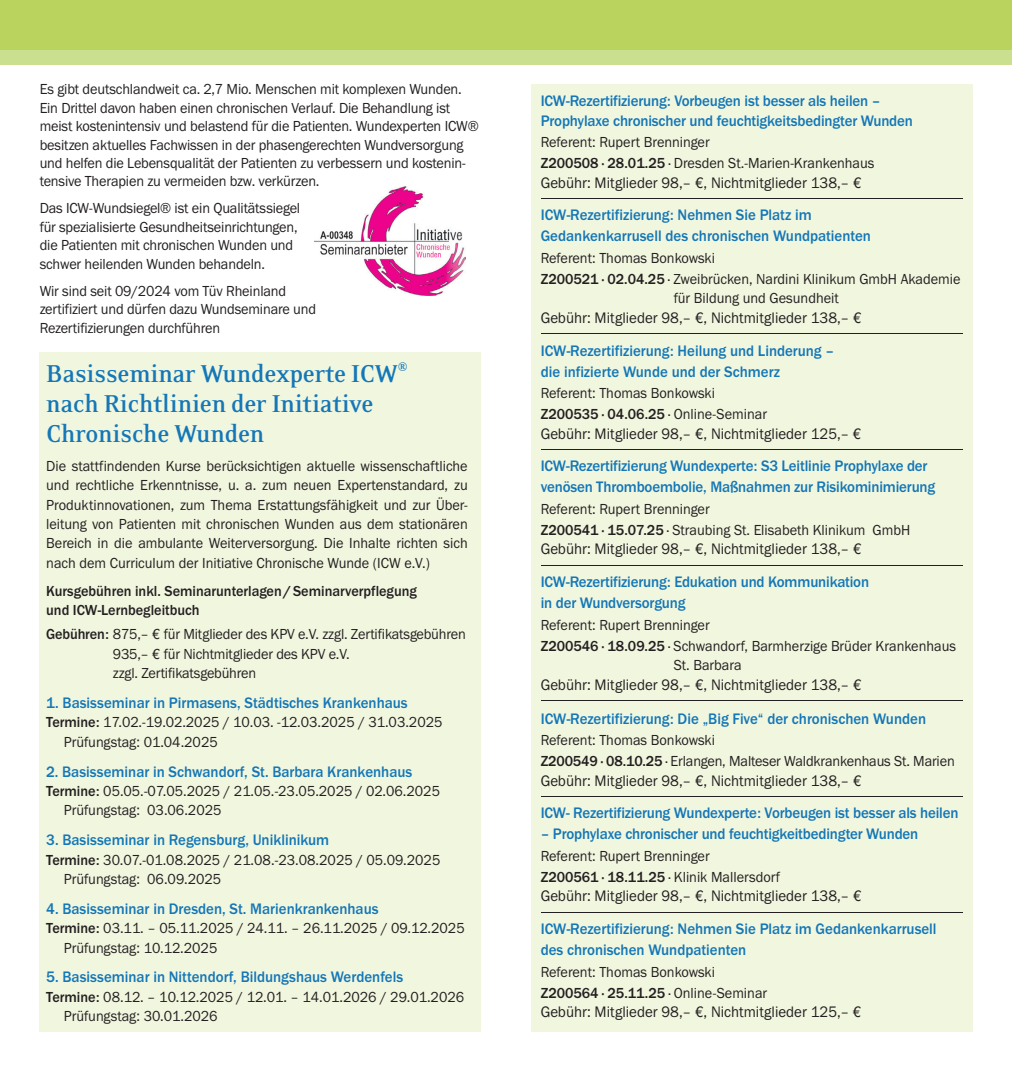
<style>
.page{position:relative;width:1012px;height:1072px;background:#fff}
.page>*{position:absolute;margin:0;border:0;box-sizing:border-box;transform-origin:0 0}
.t1{font:700 28px/29.8px "Eidetic Neo OT";letter-spacing:-.01em;color:#1477b7;scale:.95 1}
.t2{font:500 15.75px/21px "Franklin Gothic URW";letter-spacing:-.005em;color:#1477b7;scale:.95 1}
.t3{font:15.75px "Franklin Gothic URW Boo";color:#231f20;scale:.95 1}
.t4{font:15.05px/19.2px "Franklin Gothic URW Boo";letter-spacing:-.01em;color:#231f20;scale:.95 1}
.t5{font:500 15.05px/19.2px "Franklin Gothic URW";color:#231f20;scale:.95 1}
.s1{font-family:"Franklin Gothic URW Dem";font-weight:400}
.s2{font-family:"Franklin Gothic URW";font-weight:500}
.s3{font-family:"Franklin Gothic URW Boo";font-weight:400}
</style>
<div class="page">
<img style="left:314px;top:186px;width:151px;height:109px">
<div style="left:40px;top:352px;width:441px;height:680px;background:#f1f6df"></div>
<div style="left:531px;top:84px;width:441px;height:948px;background:#f1f6df"></div>
<hr style="left:541px;top:198px;width:421px;height:1px;background:#231f20">
<hr style="left:541px;top:333px;width:421px;height:1px;background:#231f20">
<hr style="left:541px;top:449px;width:421px;height:1px;background:#231f20">
<hr style="left:541px;top:565px;width:421px;height:1px;background:#231f20">
<hr style="left:541px;top:700px;width:421px;height:1px;background:#231f20">
<hr style="left:541px;top:796px;width:421px;height:1px;background:#231f20">
<hr style="left:541px;top:912px;width:421px;height:1px;background:#231f20">
<div style="left:0;top:0;width:1012px;height:64px;background:#cbe08f"></div>
<div style="left:0;top:0;width:1012px;height:50px;background:#bad35e"></div>
<p class="t4" style="left:40px;top:80px;width:464px;line-height:18.4px">Es gibt deutschlandweit ca. 2,7 Mio. Menschen mit komplexen Wunden.<br>Ein Drittel davon haben einen chronischen Verlauf. Die Behandlung ist meist kostenintensiv und belastend für die Patienten. Wundexperten ICW® besitzen aktuelles Fachwissen in der phasengerechten Wundversorgung und helfen die Lebensqualität der Patienten zu verbessern und kostenin&shy;tensive Therapien zu vermeiden bzw. verkürzen.</p>
<p class="t4" style="left:40px;top:199px;width:276px;line-height:18.4px">Das ICW-Wundsiegel® ist ein Qualitätssiegel für spezialisierte Gesundheitseinrichtungen, die Patienten mit chronischen Wunden und schwer heilenden Wunden behandeln.</p>
<p class="t4" style="left:40px;top:281px;width:292px;line-height:18.4px">Wir sind seit 09/2024 vom Tüv Rheinland zertifiziert und dürfen dazu Wundseminare und<br>Rezertifizierungen durchführen</p>
<h1 class="t1" style="left:46px;top:359px;width:382px">Basisseminar Wundexperte ICW<sup>® </sup>nach Richtlinien der Initiative<br>Chronische Wunden</h1>
<p class="t4" style="left:46px;top:456px;width:445px;text-align:justify">Die stattfindenden Kurse berücksichtigen aktuelle wissenschaftliche und rechtliche Erkenntnisse, u. a. zum neuen Expertenstandard, zu Produktinnovationen, zum Thema Erstattungsfähigkeit und zur Über&shy;leitung von Patienten mit chronischen Wunden aus dem stationären Bereich in die ambulante Weiterversorgung. Die Inhalte richten sich nach dem Curriculum der Initiative Chronische Wunde (ICW e.V.)</p>
<p class="t5" style="left:46px;top:581px;width:392px">Kursgebühren inkl. Seminarunterlagen <span class="s1">/</span> Seminarverpflegung und ICW-Lernbegleitbuch</p>
<p class="t4" style="left:113px;top:624px;width:373px;text-indent:-67px"><span class="s2">Gebühren:</span> 875,– € für Mitglieder des KPV e.V. zzgl. Zertifikatsgebühren<br>935,– € für Nichtmitglieder des KPV e.V.<br>zzgl. Zertifikatsgebühren</p>
<p class="t2" style="left:46px;top:692px;width:382px">1. Basisseminar in Pirmasens, Städtisches Krankenhaus</p>
<p class="t4" style="left:64px;top:712px;width:400px;text-indent:-18px"><span class="s2">Termine:</span> 17.02.-19.02.2025 / 10.03. -12.03.2025 / 31.03.2025<br>Prüfungstag: 01.04.2025</p>
<p class="t2" style="left:46px;top:760px;width:387px">2. Basisseminar in Schwandorf, St. Barbara Krankenhaus</p>
<p class="t4" style="left:64px;top:781px;width:398px;text-indent:-18px"><span class="s2">Termine:</span> 05.05.-07.05.2025 / 21.05.-23.05.2025 / 02.06.2025<br>Prüfungstag: 03.06.2025</p>
<p class="t2" style="left:46px;top:829px;width:299px">3. Basisseminar in Regensburg, Uniklinikum</p>
<p class="t4" style="left:64px;top:849px;width:398px;text-indent:-18px"><span class="s2">Termine:</span> 30.07.-01.08.2025 / 21.08.-23.08.2025 / 05.09.2025<br>Prüfungstag: 06.09.2025</p>
<p class="t2" style="left:46px;top:897px;width:351px">4. Basisseminar in Dresden, St. Marienkrankenhaus</p>
<p class="t4" style="left:64px;top:918px;width:424px;text-indent:-18px"><span class="s2">Termine:</span> 03.11. – 05.11.2025 / 24.11. – 26.11.2025 / 09.12.2025<br>Prüfungstag: 10.12.2025</p>
<p class="t2" style="left:46px;top:966px;width:377px">5. Basisseminar in Nittendorf, Bildungshaus Werdenfels</p>
<p class="t4" style="left:64px;top:986px;width:423px;text-indent:-18px"><span class="s2">Termine:</span> 08.12. – 10.12.2025 / 12.01. – 14.01.2026 / 29.01.2026<br>Prüfungstag: 30.01.2026</p>
<p class="t2" style="left:541px;top:91px;width:393px;line-height:19.2px">ICW-Rezertifizierung: Vorbeugen ist besser als heilen –<br>Prophylaxe chronischer und feuchtigkeitsbedingter Wunden</p>
<p class="t4" style="left:541px;top:131px;width:353px;line-height:21px">Referent: Rupert Brenninger<br><span class="s2">Z200508 · 28.01.25</span> · Dresden St.-Marien-Krankenhaus</p>
<p class="t3" style="left:541px;top:172px;width:340px">Gebühr: Mitglieder 98,– €, Nichtmitglieder 138,– €</p>
<p class="t2" style="left:541px;top:204px;width:349px">ICW-Rezertifizierung: Nehmen Sie Platz im<br>Gedankenkarrusell des chronischen Wundpatienten</p>
<p class="t4" style="left:541px;top:247px;width:444px;line-height:21px">Referent: Thomas Bonkowski<br><span class="s2">Z200521 · 02.04.25</span> · Zweibrücken, Nardini Klinikum GmbH Akademie</p>
<p class="t4" style="left:674px;top:288px;width:175px">für Bildung und Gesundheit</p>
<p class="t3" style="left:541px;top:308px;width:340px">Gebühr: Mitglieder 98,– €, Nichtmitglieder 138,– €</p>
<p class="t2" style="left:541px;top:339px;width:310px">ICW-Rezertifizierung: Heilung und Linderung – die infizierte Wunde und der Schmerz</p>
<p class="t4" style="left:541px;top:383px;width:185px">Referent: Thomas Bonkowski</p>
<p class="t5" style="left:541px;top:404px;width:240px">Z200535 · 04.06.25 <span class="s3">· Online-Seminar</span></p>
<p class="t3" style="left:541px;top:423px;width:339px">Gebühr: Mitglieder 98,– €, Nichtmitglieder 125,– €</p>
<p class="t2" style="left:541px;top:455px;width:417px">ICW-Rezertifizierung Wundexperte: S3 Leitlinie Prophylaxe der venösen Thromboembolie, Maßnahmen zur Risikominimierung</p>
<p class="t4" style="left:541px;top:498px;width:391px;line-height:21px">Referent: Rupert Brenninger<br><span class="s2">Z200541 · 15.07.25</span> · Straubing St. Elisabeth Klinikum GmbH</p>
<p class="t3" style="left:541px;top:539px;width:340px">Gebühr: Mitglieder 98,– €, Nichtmitglieder 138,– €</p>
<p class="t2" style="left:541px;top:571px;width:347px">ICW-Rezertifizierung: Edukation und Kommunikation in der Wundversorgung</p>
<p class="t4" style="left:541px;top:614px;width:439px;line-height:21px">Referent: Rupert Brenninger<br><span class="s2">Z200546 · 18.09.25</span> · Schwandorf, Barmherzige Brüder Krankenhaus</p>
<p class="t4" style="left:674px;top:655px;width:73px">St. Barbara</p>
<p class="t3" style="left:541px;top:674px;width:340px">Gebühr: Mitglieder 98,– €, Nichtmitglieder 138,– €</p>
<p class="t2" style="left:541px;top:707px;width:407px">ICW-Rezertifizierung: Die „Big Five“ der chronischen Wunden</p>
<p class="t4" style="left:541px;top:729px;width:437px;line-height:21px">Referent: Thomas Bonkowski<br><span class="s2">Z200549 · 08.10.25</span> · Erlangen, Malteser Waldkrankenhaus St. Marien</p>
<p class="t3" style="left:541px;top:770px;width:340px">Gebühr: Mitglieder 98,– €, Nichtmitglieder 138,– €</p>
<p class="t2" style="left:541px;top:802px;width:441px">ICW- Rezertifizierung Wundexperte: Vorbeugen ist besser als heilen</p>
<p class="t2" style="left:541px;top:823px;width:399px">– Prophylaxe chronischer und feuchtigkeitbedingter Wunden</p>
<p class="t4" style="left:541px;top:845px;width:254px;line-height:21px">Referent: Rupert Brenninger<br><span class="s2">Z200561 · 18.11.25</span> · Klinik Mallersdorf</p>
<p class="t3" style="left:541px;top:886px;width:340px">Gebühr: Mitglieder 98,– €, Nichtmitglieder 138,– €</p>
<p class="t2" style="left:541px;top:918px;width:418px">ICW-Rezertifizierung: Nehmen Sie Platz im Gedankenkarrusell des chronischen Wundpatienten</p>
<p class="t4" style="left:541px;top:962px;width:185px">Referent: Thomas Bonkowski</p>
<p class="t5" style="left:541px;top:983px;width:240px">Z200564 · 25.11.25 <span class="s3">· Online-Seminar</span></p>
<p class="t3" style="left:541px;top:1002px;width:339px">Gebühr: Mitglieder 98,– €, Nichtmitglieder 125,– €</p>
</div>
